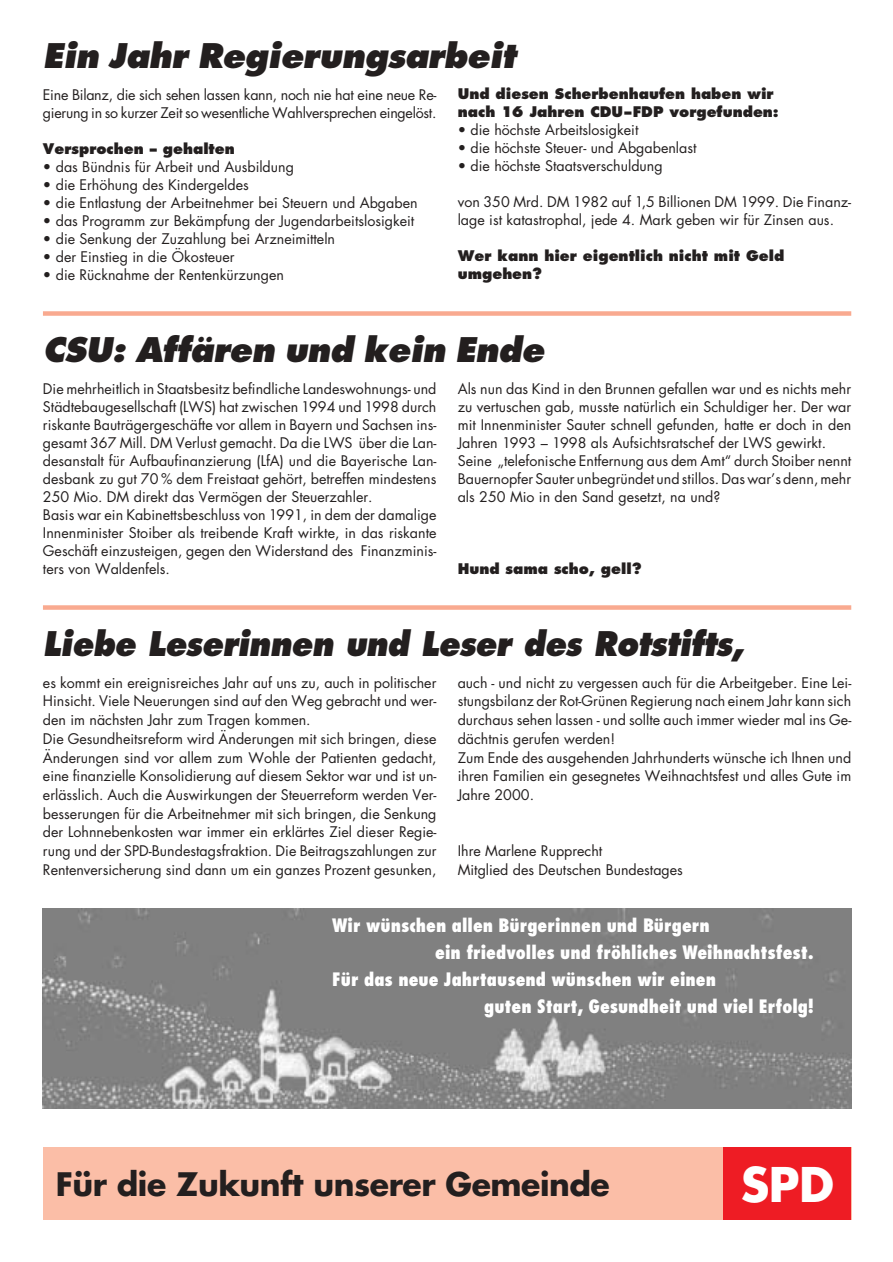
<style>
.page{position:relative;width:893px;height:1262px;background:#fff}
.page>*{position:absolute;margin:0;border:0;box-sizing:border-box;transform-origin:0 0}
.t1{font:700 46.5px "Futura";color:#fff}
.t2{font:italic 800 33px "Futura";letter-spacing:-.015em;color:#231f1f}
.t3{font:italic 800 33px "Futura";letter-spacing:-.015em;color:#231f1f;scale:.93 1}
.t4{font:700 31.5px "Futura";letter-spacing:-.015em;color:#231f1f}
.t5{font:800 condensed 18px "Futura";color:#fff}
.t6{font:14.25px/18px "Futura";color:#231f1f}
.t7{font:800 14.25px/18px "Futura";color:#231f1f}
.t8{font:14.25px/18px "Futura";letter-spacing:-.02em;color:#231f1f}
</style>
<div class="page">
<div style="left:43px;top:311px;width:808px;height:5px;background:#f9aa90"></div>
<div style="left:43px;top:605px;width:808px;height:5px;background:#f9aa90"></div>
<img style="left:43px;top:908px;width:808px;height:200px">
<div style="left:43px;top:1147px;width:808px;height:72px;background:#fbbea7"></div>
<div style="left:723px;top:1147px;width:128px;height:72px;background:#ee1c24"></div>
<h2 class="t2" style="left:43px;top:41px;width:474px">Ein Jahr Regierungsarbeit</h2>
<p class="t8" style="left:43px;top:87px;width:395px">Eine Bilanz, die sich sehen lassen kann, noch nie hat eine neue Re&shy;gierung in so kurzer Zeit so wesentliche Wahlversprechen eingelöst.</p>
<p class="t7" style="left:43px;top:140px;width:193px">Versprochen – gehalten</p>
<p class="t6" style="left:43px;top:159px;width:252px">• das Bündnis für Arbeit und Ausbildung</p>
<p class="t6" style="left:43px;top:177px;width:207px">• die Erhöhung des Kindergeldes</p>
<p class="t6" style="left:43px;top:195px;width:376px">• die Entlastung der Arbeitnehmer bei Steuern und Abgaben</p>
<p class="t6" style="left:43px;top:213px;width:373px">• das Programm zur Bekämpfung der Jugendarbeitslosigkeit</p>
<p class="t6" style="left:43px;top:231px;width:294px">• die Senkung der Zuzahlung bei Arzneimitteln</p>
<p class="t6" style="left:43px;top:249px;width:193px">• der Einstieg in die Ökosteuer</p>
<p class="t6" style="left:43px;top:267px;width:242px">• die Rücknahme der Rentenkürzungen</p>
<p class="t7" style="left:457px;top:86px;width:322px">Und diesen Scherbenhaufen haben wir nach 16 Jahren CDU–FDP vorgefunden:</p>
<p class="t6" style="left:457px;top:122px;width:182px">• die höchste Arbeitslosigkeit</p>
<p class="t6" style="left:457px;top:140px;width:240px">• die höchste Steuer- und Abgabenlast</p>
<p class="t6" style="left:457px;top:158px;width:206px">• die höchste Staatsverschuldung</p>
<p class="t6" style="left:457px;top:194px;width:395px">von 350 Mrd. DM 1982 auf 1,5 Billionen DM 1999. Die Finanz&shy;lage ist katastrophal, jede 4. Mark geben wir für Zinsen aus.</p>
<p class="t7" style="left:457px;top:248px;width:328px">Wer kann hier eigentlich nicht mit Geld umgehen?</p>
<h2 class="t2" style="left:43px;top:335px;width:502px">CSU: Affären und kein Ende</h2>
<p class="t6" style="left:458px;top:380px;width:395px">Als nun das Kind in den Brunnen gefallen war und es nichts mehr zu vertuschen gab, musste natürlich ein Schuldiger her. Der war mit Innenminister Sauter schnell gefunden, hatte er doch in den Jahren 1993 – 1998 als Aufsichtsratschef der LWS gewirkt.<br>Seine „telefonische Entfernung aus dem Amt“ durch Stoiber nennt Bauernopfer Sauter unbegründet und stillos. Das war’s denn, mehr als 250 Mio in den Sand gesetzt, na und?</p>
<p class="t6" style="left:43px;top:380px;width:395px">Die mehrheitlich in Staatsbesitz befindliche Landeswohnungs- und Städtebaugesellschaft (LWS) hat zwischen 1994 und 1998 durch riskante Bauträgergeschäfte vor allem in Bayern und Sachsen ins&shy;gesamt 367 Mill. DM Verlust gemacht. Da die LWS über die Lan&shy;desanstalt für Aufbaufinanzierung (LfA) und die Bayerische Lan&shy;desbank zu gut 70 % dem Freistaat gehört, betreffen mindestens 250 Mio. DM direkt das Vermögen der Steuerzahler.<br>Basis war ein Kabinettsbeschluss von 1991, in dem der damalige Innenminister Stoiber als treibende Kraft wirkte, in das riskante Geschäft einzusteigen, gegen den Widerstand des Finanzminis&shy;ters von Waldenfels.</p>
<p class="t7" style="left:458px;top:560px;width:185px">Hund sama scho, gell?</p>
<h2 class="t3" style="left:43px;top:629px;width:756px">Liebe Leserinnen und Leser des Rotstifts,</h2>
<p class="t6" style="left:43px;top:674px;width:395px;line-height:18.8px">es kommt ein ereignisreiches Jahr auf uns zu, auch in politischer Hinsicht. Viele Neuerungen sind auf den Weg gebracht und wer&shy;den im nächsten Jahr zum Tragen kommen.<br>Die Gesundheitsreform wird Änderungen mit sich bringen, diese Änderungen sind vor allem zum Wohle der Patienten gedacht, eine finanzielle Konsolidierung auf diesem Sektor war und ist un&shy;erlässlich. Auch die Auswirkungen der Steuerreform werden Ver&shy;besserungen für die Arbeitnehmer mit sich bringen, die Senkung der Lohnnebenkosten war immer ein erklärtes Ziel dieser Regie&shy;rung und der SPD-Bundestagsfraktion. Die Beitragszahlungen zur Rentenversicherung sind dann um ein ganzes Prozent gesunken,</p>
<p class="t6" style="left:457px;top:674px;width:395px;line-height:18.8px">auch - und nicht zu vergessen auch für die Arbeitgeber. Eine Lei&shy;stungsbilanz der Rot-Grünen Regierung nach einem Jahr kann sich durchaus sehen lassen - und sollte auch immer wieder mal ins Ge&shy;dächtnis gerufen werden!<br>Zum Ende des ausgehenden Jahrhunderts wünsche ich Ihnen und ihren Familien ein gesegnetes Weihnachtsfest und alles Gute im Jahre 2000.</p>
<p class="t6" style="left:457px;top:842px;width:227px;line-height:18.8px">Ihre Marlene Rupprecht<br>Mitglied des Deutschen Bundestages</p>
<p class="t5" style="left:332px;top:917px;width:379px">Wir wünschen allen Bürgerinnen und Bürgern</p>
<p class="t5" style="left:435px;top:944px;width:379px">ein friedvolles und fröhliches Weihnachtsfest.</p>
<p class="t5" style="left:332px;top:971px;width:385px">Für das neue Jahrtausend wünschen wir einen</p>
<p class="t5" style="left:484px;top:998px;width:331px">guten Start, Gesundheit und viel Erfolg!</p>
<h3 class="t4" style="left:56px;top:1169px;width:555px">Für die Zukunft unserer Gemeinde</h3>
<h1 class="t1" style="left:740px;top:1163px;width:95px">SPD</h1>
</div>
